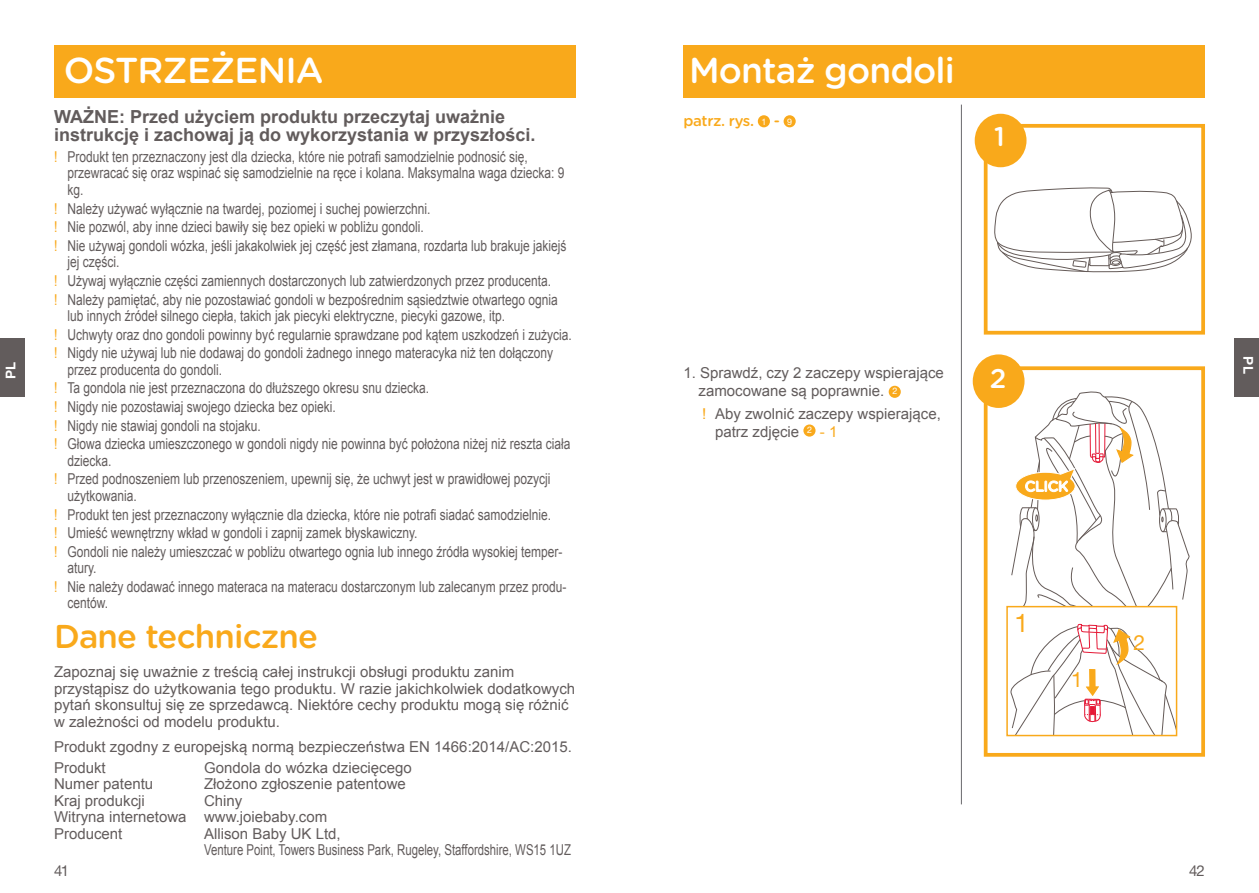
<style>
.page{position:relative;width:1259px;height:893px;background:#fff}
.page>*{position:absolute;margin:0;border:0;box-sizing:border-box;transform-origin:0 0}
.t1{font:500 36px "Gotham Rounded";letter-spacing:-.025em;color:#fff}
.warnings{font:500 33px "Gotham Rounded";letter-spacing:-.025em;color:#f9a91b}
.内容{font:500 27px "Gotham Rounded";color:#fff}
.内容-2{font:25.5px "Helvetica Neue LT Std";color:#f9a91b}
.内容-3{font:21px "Helvetica Neue LT Std";color:#f9a91b}
.warnings-2{font:700 18px/18px "Arial";color:#625c5c}
.warnings-3{font:15px/16.5px "Arial";color:#625c5c;scale:.8 1}
.warnings-4{font:15px/16.5px "Arial";color:#625c5c}
.内容-4{font:15px "Arial";color:#625c5c}
.内容-5{font:15px "Arial";color:#625c5c;scale:.76 1}
.t2{font:500 15px "Gotham Rounded";letter-spacing:-.025em;color:#f9a91b}
.t3{font:15px "Helvetica Neue LT Std";color:#625c5c}
.warnings-5{font:15px "Arial";color:#f9a91b}
.warning{font:700 13.5px "Helvetica Neue LT Std";color:#fff}
.t4{font:9px "Helvetica Neue LT Std";color:#fff}
.s1{color:#f9a91b}
</style>
<div class="page">
<div style="left:888px;top:386px;width:13px;height:12px;background:#f9a91b;border-radius:50%"></div>
<div style="left:803px;top:424px;width:12px;height:13px;background:#f9a91b;border-radius:50%"></div>
<div style="left:54px;top:45px;width:521px;height:53px;background:#f9a91b"></div>
<div style="left:683px;top:45px;width:522px;height:53px;background:#f9a91b"></div>
<div style="left:758px;top:115px;width:12px;height:12px;background:#f9a91b;border-radius:50%"></div>
<div style="left:783px;top:115px;width:12px;height:12px;background:#f9a91b;border-radius:50%"></div>
<hr style="left:961px;top:105px;width:1px;height:699px;background:#717074">
<div style="left:0;top:339px;width:24px;height:58px;background:#625c5c"></div>
<div style="left:1234px;top:339px;width:25px;height:58px;background:#625c5c"></div>
<svg style="left:994px;top:187px;width:198px;height:86px"></svg>
<div style="left:983px;top:124px;width:222px;height:211px;border:4px solid #f9a91b"></div>
<div style="left:974px;top:114px;width:52px;height:53px;background:#f9a91b;border-radius:50%"></div>
<div style="left:983px;top:366px;width:222px;height:391px;border:4px solid #f9a91b"></div>
<div style="left:972px;top:354px;width:52px;height:54px;background:#f9a91b;border-radius:50%"></div>
<svg style="left:1007px;top:390px;width:183px;height:345px"></svg>
<p class="t1" style="left:64px;top:44px;width:261px">OSTRZEŻENIA</p>
<p class="warnings-2" style="left:54px;top:108px;width:483px">WAŻNE: Przed użyciem produktu przeczytaj uważnie instrukcję i zachowaj ją do wykorzystania w przyszłości.</p>
<p class="warnings-3" style="left:68px;top:149px;width:623px;text-indent:-14px"><span class="s1">!</span> Produkt ten przeznaczony jest dla dziecka, które nie potrafi samodzielnie podnosić się, przewracać się oraz wspinać się samodzielnie na ręce i kolana. Maksymalna waga dziecka: 9 kg.</p>
<p class="warnings-3" style="left:54px;top:200px;width:472px"><span class="s1">!</span> Należy używać wyłącznie na twardej, poziomej i suchej powierzchni.</p>
<p class="warnings-3" style="left:54px;top:219px;width:464px"><span class="s1">!</span> Nie pozwól, aby inne dzieci bawiły się bez opieki w pobliżu gondoli.</p>
<p class="warnings-3" style="left:68px;top:237px;width:625px;text-indent:-14px"><span class="s1">!</span> Nie używaj gondoli wózka, jeśli jakakolwiek jej część jest złamana, rozdarta lub brakuje jakiejś jej części.</p>
<p class="warnings-3" style="left:54px;top:273px;width:623px"><span class="s1">!</span> Używaj wyłącznie części zamiennych dostarczonych lub zatwierdzonych przez producenta.</p>
<p class="warnings-3" style="left:68px;top:291px;width:614px;text-indent:-14px"><span class="s1">!</span> Należy pamiętać, aby nie pozostawiać gondoli w bezpośrednim sąsiedztwie otwartego ognia lub innych źródeł silnego ciepła, takich jak piecyki elektryczne, piecyki gazowe, itp.</p>
<p class="warnings-3" style="left:54px;top:326px;width:649px"><span class="s1">!</span> Uchwyty oraz dno gondoli powinny być regularnie sprawdzane pod kątem uszkodzeń i zużycia.</p>
<p class="warnings-3" style="left:68px;top:345px;width:608px;text-indent:-14px"><span class="s1">!</span> Nigdy nie używaj lub nie dodawaj do gondoli żadnego innego materacyka niż ten dołączony przez producenta do gondoli.</p>
<p class="warnings-3" style="left:54px;top:380px;width:470px"><span class="s1">!</span> Ta gondola nie jest przeznaczona do dłuższego okresu snu dziecka.</p>
<p class="warnings-3" style="left:54px;top:399px;width:354px"><span class="s1">!</span> Nigdy nie pozostawiaj swojego dziecka bez opieki.</p>
<p class="warnings-3" style="left:54px;top:417px;width:260px"><span class="s1">!</span> Nigdy nie stawiaj gondoli na stojaku.</p>
<p class="warnings-3" style="left:68px;top:436px;width:630px;text-indent:-14px"><span class="s1">!</span> Głowa dziecka umieszczonego w gondoli nigdy nie powinna być położona niżej niż reszta ciała dziecka.</p>
<p class="warnings-3" style="left:68px;top:471px;width:605px;text-indent:-14px"><span class="s1">!</span> Przed podnoszeniem lub przenoszeniem, upewnij się, że uchwyt jest w prawidłowej pozycji użytkowania.</p>
<p class="warnings-3" style="left:54px;top:506px;width:623px"><span class="s1">!</span> Produkt ten jest przeznaczony wyłącznie dla dziecka, które nie potrafi siadać samodzielnie.</p>
<p class="warnings-3" style="left:54px;top:525px;width:456px"><span class="s1">!</span> Umieść wewnętrzny wkład w gondoli i zapnij zamek błyskawiczny.</p>
<p class="warnings-3" style="left:68px;top:543px;width:620px;text-indent:-14px"><span class="s1">!</span> Gondoli nie należy umieszczać w pobliżu otwartego ognia lub innego źródła wysokiej temper&shy;atury.</p>
<p class="warnings-3" style="left:68px;top:579px;width:625px;text-indent:-14px"><span class="s1">!</span> Nie należy dodawać innego materaca na materacu dostarczonym lub zalecanym przez produ&shy;centów.</p>
<p class="warnings" style="left:54px;top:613px;width:265px">Dane techniczne</p>
<p class="warnings-4" style="left:54px;top:664px;width:523px">Zapoznaj się uważnie z treścią całej instrukcji obsługi produktu zanim przystąpisz do użytkowania tego produktu. W razie jakichkolwiek dodatkowych pytań skonsultuj się ze sprzedawcą. Niektóre cechy produktu mogą się różnić w zależności od modelu produktu.</p>
<p class="warnings-4" style="left:54px;top:738px;width:519px">Produkt zgodny z europejską normą bezpieczeństwa EN 1466:2014/AC:2015.</p>
<p class="内容-4" style="left:54px;top:757px;width:53px">Produkt</p>
<p class="内容-4" style="left:204px;top:757px;width:209px">Gondola do wózka dziecięcego</p>
<p class="内容-4" style="left:54px;top:774px;width:101px">Numer patentu</p>
<p class="内容-4" style="left:204px;top:774px;width:203px">Złożono zgłoszenie patentowe</p>
<p class="内容-4" style="left:54px;top:790px;width:92px">Kraj produkcji</p>
<p class="内容-4" style="left:204px;top:790px;width:40px">Chiny</p>
<p class="内容-4" style="left:54px;top:807px;width:275px">Witryna internetowa www.joiebaby.com</p>
<p class="内容-4" style="left:54px;top:823px;width:70px">Producent</p>
<p class="内容-4" style="left:204px;top:823px;width:138px">Allison Baby UK Ltd,</p>
<p class="内容-5" style="left:204px;top:840px;width:484px">Venture Point, Towers Business Park, Rugeley, Staffordshire, WS15 1UZ</p>
<p class="t1" style="left:689px;top:44px;width:267px">Montaż gondoli</p>
<p class="t2" style="left:683px;top:110px;width:72px">patrz. rys.</p>
<p class="t4" style="left:761px;top:116px;width:7px">1</p>
<p class="t2" style="left:773px;top:110px;width:8px">-</p>
<p class="t4" style="left:787px;top:116px;width:7px">9</p>
<p class="内容" style="left:994px;top:117px;width:12px">1</p>
<p class="warning" style="left:2px;top:379px;width:19px;rotate:-90deg">PL</p>
<p class="warning" style="left:1256px;top:356px;width:19px;rotate:90deg">PL</p>
<p class="warnings-4" style="left:698px;top:364px;width:247px;line-height:18px;text-indent:-15px">1. Sprawdź, czy 2 zaczepy wspierające zamocowane są poprawnie.</p>
<p class="内容" style="left:990px;top:359px;width:18px">2</p>
<p class="t4" style="left:892px;top:386px;width:7px">2</p>
<p class="warnings-4" style="left:715px;top:404px;width:227px;line-height:18px;text-indent:-13px"><span class="s1">!</span> Aby zwolnić zaczepy wspierające, patrz zdjęcie</p>
<p class="t4" style="left:807px;top:424px;width:7px">2</p>
<p class="warnings-5" style="left:820px;top:421px;width:19px">- 1</p>
<p class="内容-2" style="left:1014px;top:608px;width:16px">1</p>
<p class="内容-3" style="left:1133px;top:630px;width:13px">2</p>
<p class="内容-3" style="left:1071px;top:667px;width:13px">1</p>
<p class="t3" style="left:54px;top:861px;width:17px">41</p>
<p class="t3" style="left:1189px;top:862px;width:17px">42</p>
</div>
